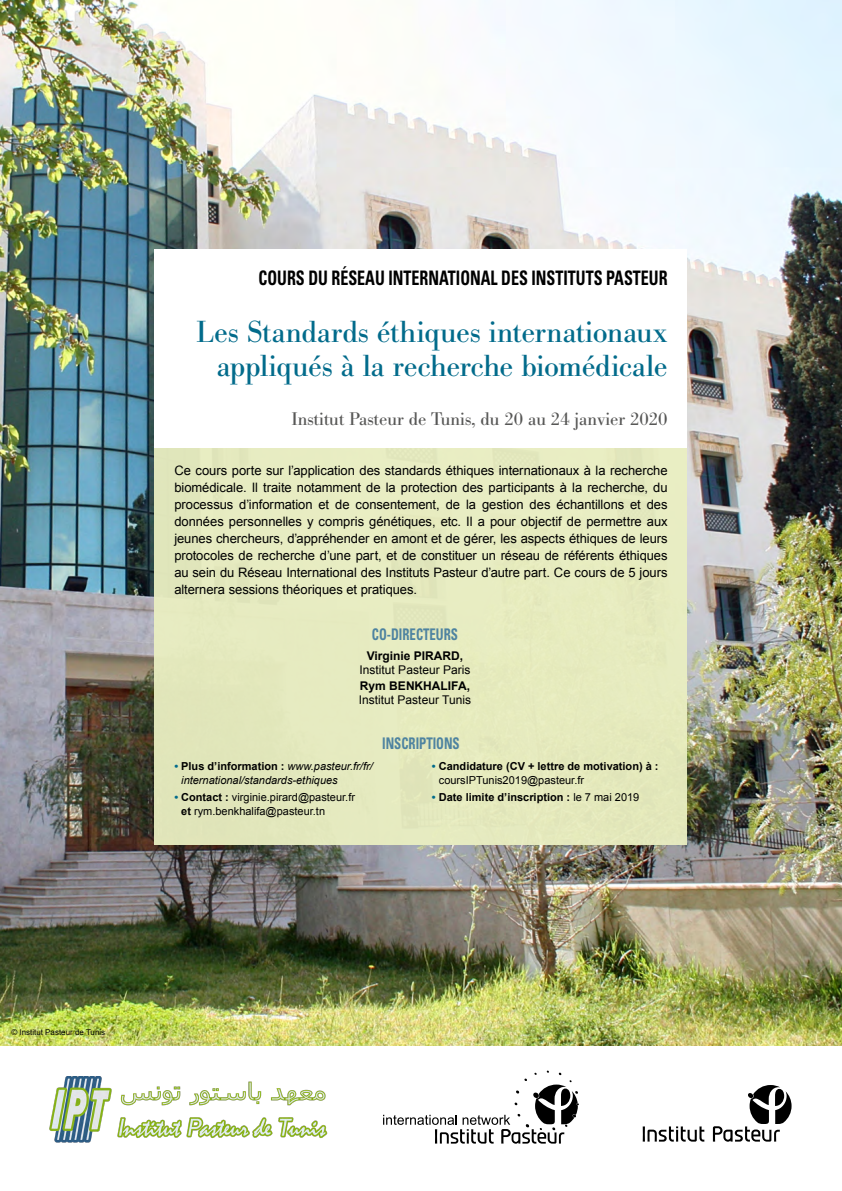
<style>
.page{position:relative;width:842px;height:1191px;background:#fff}
.page>*{position:absolute;margin:0;border:0;box-sizing:border-box;transform-origin:0 0}
.t1{font:30px/34px "Bodoni BE";letter-spacing:-.005em;color:#026b8b;text-align:right}
.t2{font:700 condensed 20px "Univers LT";color:#000;scale:.8 1}
.t3{font:18px "Bodoni BE";color:#575756}
.t4{font:700 condensed 16px "Univers LT";color:#4e83a0;scale:.8 1}
.t5{font:13px/17px "Arial";letter-spacing:-.005em;color:#000;text-align:justify}
.t6{font:12px/14px "Arial";color:#000;text-align:center}
.t7{font:700 12px "Arial";color:#000}
.t8{font:700 11px/14px "Arial";color:#000}
.t9{font:italic 11px/14px "Arial";color:#000}
.t10{font:11px/14px "Arial";color:#000}
.t11{font:8px "Arial";color:#000}
.s1{font-weight:700}
.s2{font-weight:700;font-style:normal;color:#026b8b}
.s3{font-weight:700;font-style:normal}
.s4{font-weight:700;color:#026b8b}
.s5{color:#026b8b}
.s6{font-weight:400}
</style>
<div class="page">
<img style="left:0;top:0;width:842px;height:1046px">
<div style="left:154px;top:448px;width:533px;height:397px;background:#eaefc2"></div>
<div style="left:154px;top:249px;width:533px;height:199px;background:#fff"></div>
<svg style="left:383px;top:1070px;width:196px;height:73px"></svg>
<img style="left:49px;top:1077px;width:279px;height:66px">
<svg style="left:643px;top:1085px;width:148px;height:56px"></svg>
<p class="t2" style="left:259px;top:266px;width:513px">COURS DU RÉSEAU INTERNATIONAL DES INSTITUTS PASTEUR</p>
<p class="t1" style="left:196px;top:316px;width:473px">Les Standards éthiques internationaux appliqués à la recherche biomédicale</p>
<p class="t3" style="left:291px;top:408px;width:378px">Institut Pasteur de Tunis, du 20 au 24 janvier 2020</p>
<p class="t5" style="left:174px;top:462px;width:495px">Ce cours porte sur l’application des standards éthiques internationaux à la recherche biomédicale. Il traite notamment de la protection des participants à la recherche, du processus d’information et de consentement, de la gestion des échantillons et des données personnelles y compris génétiques, etc. Il a pour objectif de permettre aux jeunes chercheurs, d’appréhender en amont et de gérer, les aspects éthiques de leurs protocoles de recherche d’une part, et de constituer un réseau de référents éthiques au sein du Réseau International des Instituts Pasteur d’autre part. Ce cours de 5 jours alternera sessions théoriques et pratiques.</p>
<p class="t4" style="left:372px;top:624px;width:109px">CO-DIRECTEURS</p>
<p class="t6" style="left:360px;top:648px;width:112px"><span class="s1">Virginie PIRARD,<br></span>Institut Pasteur Paris</p>
<p class="t7" style="left:360px;top:678px;width:112px">Rym BENKHALIFA,</p>
<p class="t6" style="left:359px;top:693px;width:114px">Institut Pasteur Tunis</p>
<p class="t9" style="left:181px;top:759px;width:193px;text-indent:-7px"><span class="s2">•</span> <span class="s3">Plus d’information :</span> www.pasteur.fr/fr/ international/standards-ethiques</p>
<p class="t10" style="left:181px;top:790px;width:175px;text-indent:-7px"><span class="s4">•</span> <span class="s1">Contact :</span> virginie.pirard@pasteur.fr <span class="s1">et</span> rym.benkhalifa@pasteur.tn</p>
<p class="t4" style="left:382px;top:733px;width:98px">INSCRIPTIONS</p>
<p class="t8" style="left:439px;top:759px;width:221px;text-indent:-7px"><span class="s5">•</span> Candidature (CV + lettre de motivation) à : <span class="s6">coursIPTunis2019@pasteur.fr</span></p>
<p class="t8" style="left:432px;top:790px;width:209px"><span class="s5">•</span> Date limite d’inscription : <span class="s6">le 7 mai 2019</span></p>
<p class="t11" style="left:11px;top:1027px;width:95px">© Institut Pasteur de Tunis</p>
</div>
